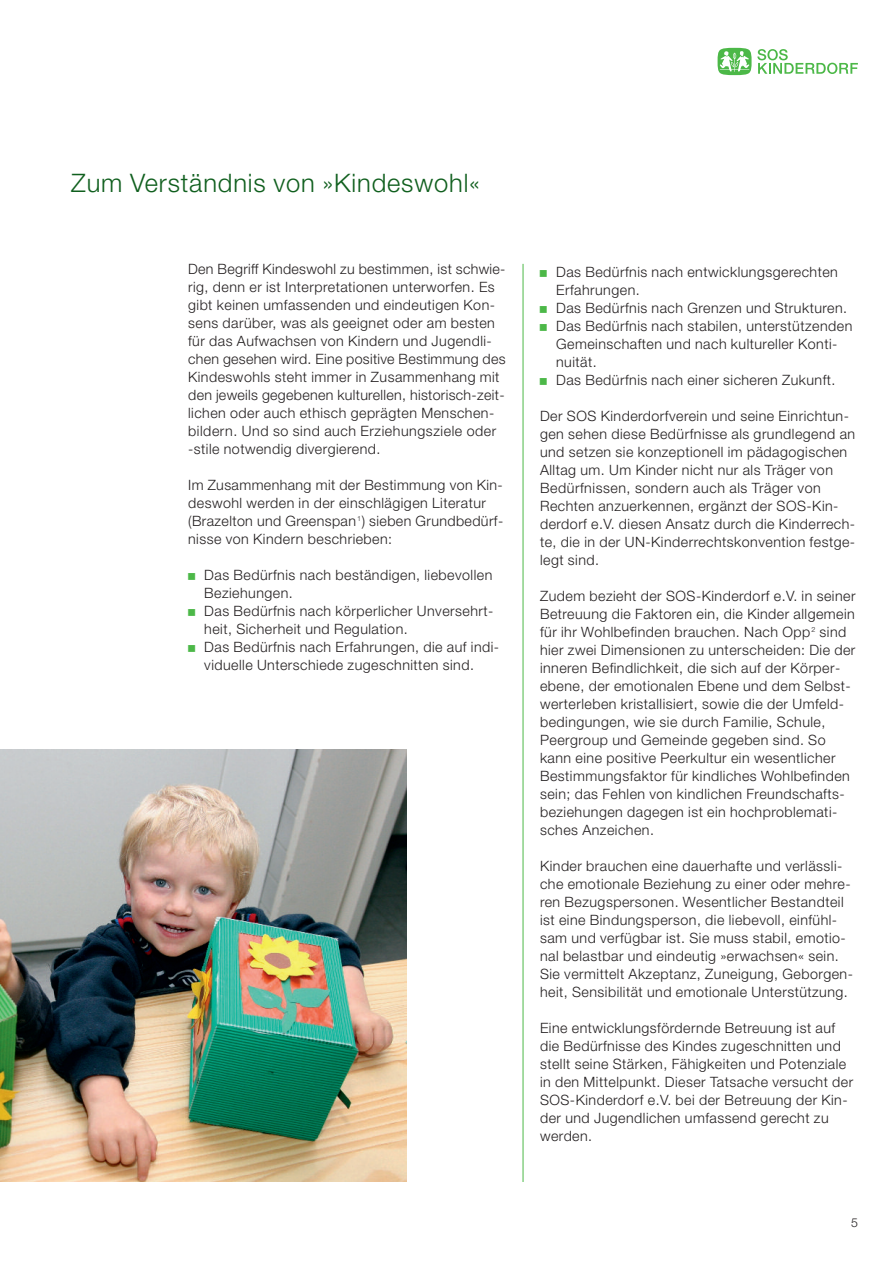
<style>
.page{position:relative;width:893px;height:1263px;background:#fff}
.page>*{position:absolute;margin:0;border:0;box-sizing:border-box;transform-origin:0 0}
.t1{font:300 25.5px "Helvetica Neue LT";letter-spacing:.035em;color:#105f1e}
.t2{font:300 14.25px/18px "Helvetica Neue LT";letter-spacing:.035em;color:#231f20}
.t3{font:300 12.3px "Helvetica Neue LT";color:#231f20}
</style>
<div class="page">
<img style="left:0;top:750px;width:406px;height:432px">
<hr style="left:523px;top:264px;width:1px;height:918px;background:#4cb848">
<svg style="left:718px;top:48px;width:140px;height:27px"></svg>
<h1 class="t1" style="left:71px;top:174px;width:410px">Zum Verständnis von »Kindeswohl«</h1>
<p class="t2" style="left:188px;top:261px;width:319px">Den Begriff Kindeswohl zu bestimmen, ist schwie&shy;rig, denn er ist Interpretationen unterworfen. Es gibt keinen umfassenden und eindeutigen Kon&shy;sens darüber, was als geeignet oder am besten für das Aufwachsen von Kindern und Jugendli&shy;chen gesehen wird. Eine positive Bestimmung des Kindeswohls steht immer in Zusammenhang mit den jeweils gegebenen kulturellen, historisch-zeit&shy;lichen oder auch ethisch geprägten Menschen&shy;bildern. Und so sind auch Erziehungsziele oder -stile notwendig divergierend.</p>
<p class="t2" style="left:188px;top:477px;width:317px">Im Zusammenhang mit der Bestimmung von Kin&shy;deswohl werden in der einschlägigen Literatur (Brazelton und Greenspan <sup>1</sup>) sieben Grundbedürf&shy;nisse von Kindern beschrieben:</p>
<p class="t2" style="left:204px;top:567px;width:296px">Das Bedürfnis nach beständigen, liebevollen Beziehungen.<br>Das Bedürfnis nach körperlicher Unversehrt&shy;heit, Sicherheit und Regulation.<br>Das Bedürfnis nach Erfahrungen, die auf indi&shy;viduelle Unterschiede zugeschnitten sind.</p>
<p class="t2" style="left:556px;top:264px;width:298px">Das Bedürfnis nach entwicklungsgerechten Erfahrungen.<br>Das Bedürfnis nach Grenzen und Strukturen.<br>Das Bedürfnis nach stabilen, unterstützenden Gemeinschaften und nach kultureller Konti&shy;nuität.<br>Das Bedürfnis nach einer sicheren Zukunft.</p>
<p class="t2" style="left:540px;top:408px;width:317px">Der SOS Kinderdorfverein und seine Einrichtun&shy;gen sehen diese Bedürfnisse als grundlegend an und setzen sie konzeptionell im pädagogischen Alltag um. Um Kinder nicht nur als Träger von Bedürfnissen, sondern auch als Träger von Rechten anzuerkennen, ergänzt der SOS-Kin&shy;derdorf e.V. diesen Ansatz durch die Kinderrech&shy;te, die in der UN-Kinderrechtskonvention festge&shy;legt sind.</p>
<p class="t2" style="left:540px;top:588px;width:317px">Zudem bezieht der SOS-Kinderdorf e.V. in seiner Betreuung die Faktoren ein, die Kinder allgemein für ihr Wohlbefinden brauchen. Nach Opp<sup>2</sup> sind hier zwei Dimensionen zu unterscheiden: Die der inneren Befindlichkeit, die sich auf der Körper&shy;ebene, der emotionalen Ebene und dem Selbst&shy;werterleben kristallisiert, sowie die der Umfeld&shy;bedingungen, wie sie durch Familie, Schule, Peergroup und Gemeinde gegeben sind. So kann eine positive Peerkultur ein wesentlicher Bestimmungsfaktor für kindliches Wohlbefinden sein; das Fehlen von kindlichen Freundschafts&shy;beziehungen dagegen ist ein hochproblemati&shy;sches Anzeichen.</p>
<p class="t2" style="left:540px;top:858px;width:314px">Kinder brauchen eine dauerhafte und verlässli&shy;che emotionale Beziehung zu einer oder mehre&shy;ren Bezugspersonen. Wesentlicher Bestandteil ist eine Bindungsperson, die liebevoll, einfühl&shy;sam und verfügbar ist. Sie muss stabil, emotio&shy;nal belastbar und eindeutig »erwachsen« sein.<br>Sie vermittelt Akzeptanz, Zuneigung, Geborgen&shy;heit, Sensibilität und emotionale Unterstützung.</p>
<p class="t2" style="left:540px;top:1020px;width:315px">Eine entwicklungsfördernde Betreuung ist auf die Bedürfnisse des Kindes zugeschnitten und stellt seine Stärken, Fähigkeiten und Potenziale in den Mittelpunkt. Dieser Tatsache versucht der SOS-Kinderdorf e.V. bei der Betreuung der Kin&shy;der und Jugendlichen umfassend gerecht zu werden.</p>
<p class="t3" style="left:851px;top:1218px;width:8px">5</p>
</div>
